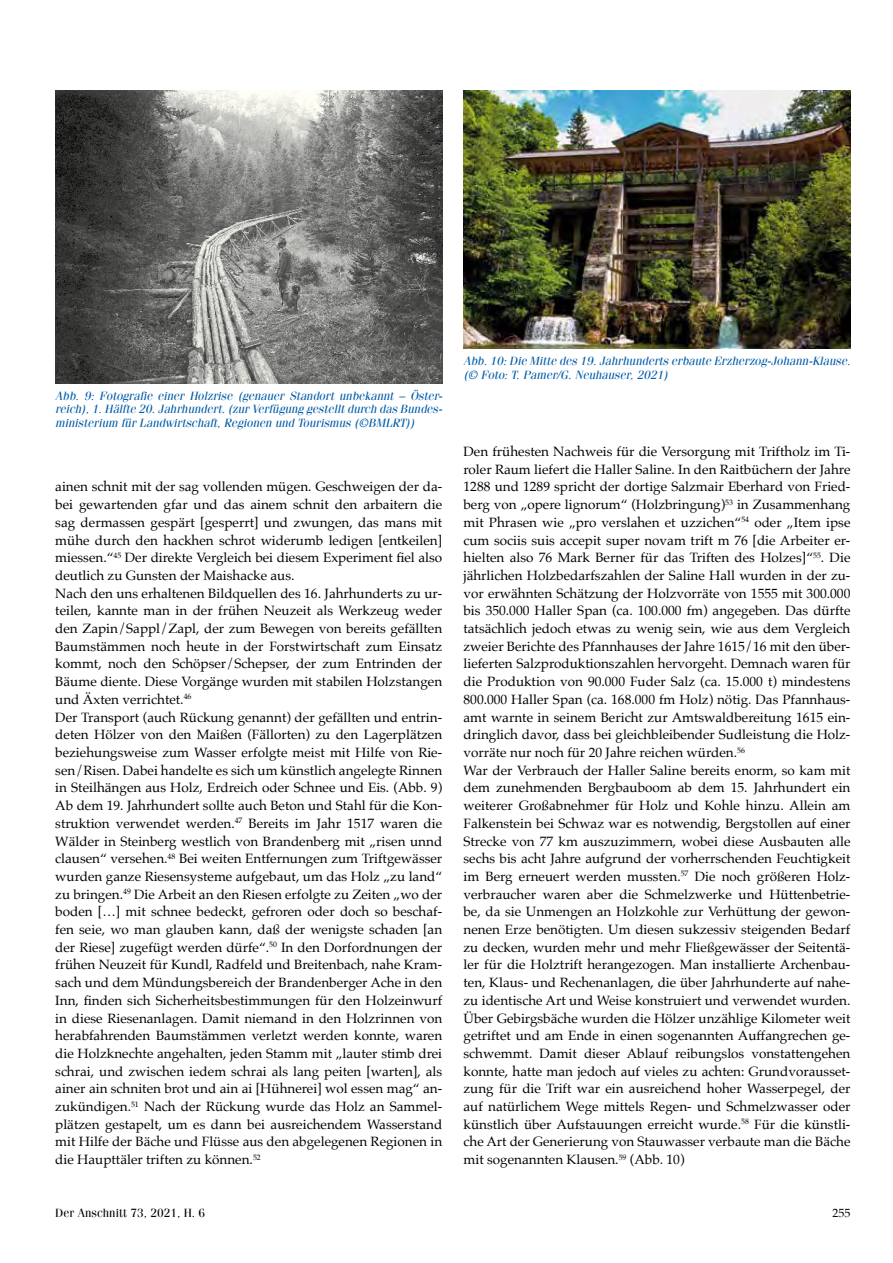
<style>
.page{position:relative;width:893px;height:1263px;background:#fff}
.page>*{position:absolute;margin:0;border:0;box-sizing:border-box;transform-origin:0 0}
.t1{font:13.5px/17.7px "Palatino";color:#000}
.t2{font:italic 12px/13.5px "Fenice LT";color:#005ca9;text-align:justify}
.t3{font:12px "Fenice LT";color:#000}
.t4{font:12px "Palatino";color:#000}
</style>
<div class="page">
<img style="left:56px;top:90px;width:386px;height:293px">
<img style="left:463px;top:90px;width:387px;height:259px">
<p class="t2" style="left:55px;top:389px;width:389px">Abb. 9: Fotografie einer Holzrise (genauer Standort unbekannt – Öster&shy;reich), 1. Hälfte 20. Jahrhundert. (zur Verfügung gestellt durch das Bundes&shy;ministerium für Landwirtschaft, Regionen und Tourismus (©BMLRT))</p>
<p class="t1" style="left:55px;top:478px;width:388px">ainen schnit mit der sag vollenden mügen. Geschweigen der da&shy;bei gewartenden gfar und das ainem schnit den arbaitern die sag dermassen gespärt [gesperrt] und zwungen, das mans mit mühe durch den hackhen schrot widerumb ledigen [entkeilen] miessen.“<sup>45</sup> Der direkte Vergleich bei diesem Experiment fiel also deutlich zu Gunsten der Maishacke aus.<br>Nach den uns erhaltenen Bildquellen des 16. Jahrhunderts zu ur&shy;teilen, kannte man in der frühen Neuzeit als Werkzeug weder den Zapin/Sappl/Zapl, der zum Bewegen von bereits gefällten Baumstämmen noch heute in der Forstwirtschaft zum Einsatz kommt, noch den Schöpser/Schepser, der zum Entrinden der Bäume diente. Diese Vorgänge wurden mit stabilen Holzstangen und Äxten verrichtet.<sup>46<br></sup>Der Transport (auch Rückung genannt) der gefällten und entrin&shy;deten Hölzer von den Maißen (Fällorten) zu den Lagerplätzen beziehungsweise zum Wasser erfolgte meist mit Hilfe von Rie&shy;sen/Risen. Dabei handelte es sich um künstlich angelegte Rinnen in Steilhängen aus Holz, Erdreich oder Schnee und Eis. (Abb. 9)<br>Ab dem 19. Jahrhundert sollte auch Beton und Stahl für die Kon&shy;struktion verwendet werden.<sup>47</sup> Bereits im Jahr 1517 waren die Wälder in Steinberg westlich von Brandenberg mit „risen unnd clausen“ versehen.<sup>48</sup> Bei weiten Entfernungen zum Triftgewässer wurden ganze Riesensysteme aufgebaut, um das Holz „zu land“ zu bringen.<sup>49</sup> Die Arbeit an den Riesen erfolgte zu Zeiten „wo der boden […] mit schnee bedeckt, gefroren oder doch so beschaf&shy;fen seie, wo man glauben kann, daß der wenigste schaden [an der Riese] zugefügt werden dürfe“.<sup>50</sup> In den Dorfordnungen der frühen Neuzeit für Kundl, Radfeld und Breitenbach, nahe Kram&shy;sach und dem Mündungsbereich der Brandenberger Ache in den Inn, finden sich Sicherheitsbestimmungen für den Holzeinwurf in diese Riesenanlagen. Damit niemand in den Holzrinnen von herabfahrenden Baumstämmen verletzt werden konnte, waren die Holzknechte angehalten, jeden Stamm mit „lauter stimb drei schrai, und zwischen iedem schrai als lang peiten [warten], als ainer ain schniten brot und ain ai [Hühnerei] wol essen mag“ an&shy;zukündigen.<sup>51</sup> Nach der Rückung wurde das Holz an Sammel&shy;plätzen gestapelt, um es dann bei ausreichendem Wasserstand mit Hilfe der Bäche und Flüsse aus den abgelegenen Regionen in die Haupttäler triften zu können.<sup>52</sup></p>
<p class="t2" style="left:463px;top:354px;width:388px">Abb. 10: Die Mitte des 19. Jahrhunderts erbaute Erzherzog-Johann-Klause. (© Foto: T. Pamer/G. Neuhauser, 2021)</p>
<p class="t1" style="left:463px;top:442px;width:388px">Den frühesten Nachweis für die Versorgung mit Triftholz im Ti&shy;roler Raum liefert die Haller Saline. In den Raitbüchern der Jahre 1288 und 1289 spricht der dortige Salzmair Eberhard von Fried&shy;berg von „opere lignorum“ (Holzbringung)<sup>53</sup> in Zusammenhang mit Phrasen wie „pro verslahen et uzzichen“<sup>54</sup> oder „Item ipse cum sociis suis accepit super novam trift m 76 [die Arbeiter er&shy;hielten also 76 Mark Berner für das Triften des Holzes]“<sup>55</sup>. Die jährlichen Holzbedarfszahlen der Saline Hall wurden in der zu&shy;vor erwähnten Schätzung der Holzvorräte von 1555 mit 300.000 bis 350.000 Haller Span (ca. 100.000 fm) angegeben. Das dürfte tatsächlich jedoch etwas zu wenig sein, wie aus dem Vergleich zweier Berichte des Pfannhauses der Jahre 1615/16 mit den über&shy;lieferten Salzproduktionszahlen hervorgeht. Demnach waren für die Produktion von 90.000 Fuder Salz (ca. 15.000 t) mindestens 800.000 Haller Span (ca. 168.000 fm Holz) nötig. Das Pfannhaus&shy;amt warnte in seinem Bericht zur Amtswaldbereitung 1615 ein&shy;dringlich davor, dass bei gleichbleibender Sudleistung die Holz&shy;vorräte nur noch für 20 Jahre reichen würden.<sup>56<br></sup>War der Verbrauch der Haller Saline bereits enorm, so kam mit dem zunehmenden Bergbauboom ab dem 15. Jahrhundert ein weiterer Großabnehmer für Holz und Kohle hinzu. Allein am Falkenstein bei Schwaz war es notwendig, Bergstollen auf einer Strecke von 77 km auszuzimmern, wobei diese Ausbauten alle sechs bis acht Jahre aufgrund der vorherrschenden Feuchtigkeit im Berg erneuert werden mussten.<sup>57</sup> Die noch größeren Holz&shy;verbraucher waren aber die Schmelzwerke und Hüttenbetrie&shy;be, da sie Unmengen an Holzkohle zur Verhüttung der gewon&shy;nenen Erze benötigten. Um diesen sukzessiv steigenden Bedarf zu decken, wurden mehr und mehr Fließgewässer der Seitentä&shy;ler für die Holztrift herangezogen. Man installierte Archenbau&shy;ten, Klaus- und Rechenanlagen, die über Jahrhunderte auf nahe&shy;zu identische Art und Weise konstruiert und verwendet wurden.<br>Über Gebirgsbäche wurden die Hölzer unzählige Kilometer weit getriftet und am Ende in einen sogenannten Auffangrechen ge&shy;schwemmt. Damit dieser Ablauf reibungslos vonstattengehen konnte, hatte man jedoch auf vieles zu achten: Grundvorausset&shy;zung für die Trift war ein ausreichend hoher Wasserpegel, der auf natürlichem Wege mittels Regen- und Schmelzwasser oder künstlich über Aufstauungen erreicht wurde.<sup>58</sup> Für die künstli&shy;che Art der Generierung von Stauwasser verbaute man die Bäche mit sogenannten Klausen.<sup>59</sup> (Abb. 10)</p>
<p class="t3" style="left:55px;top:1206px;width:152px">Der Anschnitt 73, 2021, H. 6</p>
<p class="t4" style="left:832px;top:1203px;width:19px">255</p>
</div>
